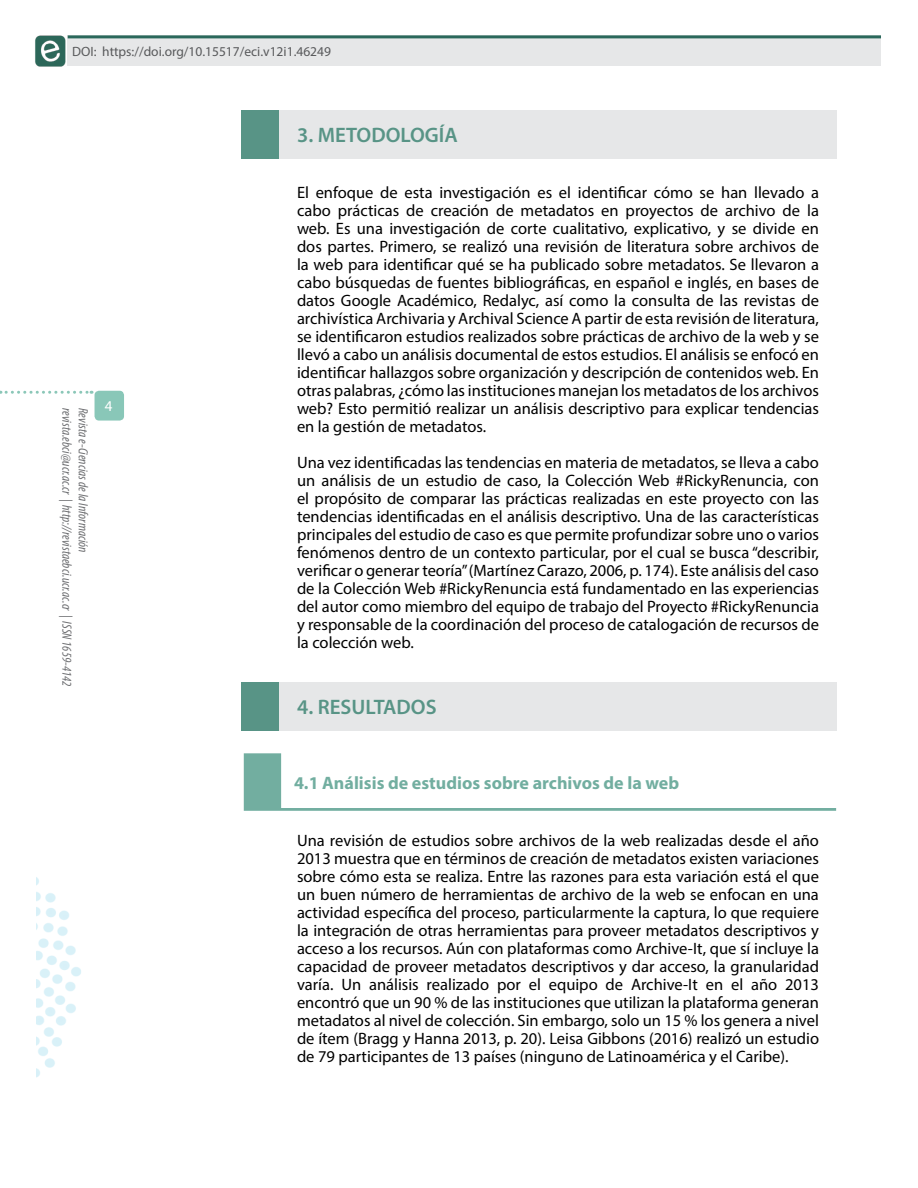
<style>
.page{position:relative;width:918px;height:1188px;background:#fff}
.page>*{position:absolute;margin:0;border:0;box-sizing:border-box;transform-origin:0 0}
.t1{font:600 21px "Myriad Pro";color:#589486}
.t2{font:700 18px "Myriad Pro";color:#72aea0}
.t3{font:16.5px/18px "Myriad Pro";color:#000;text-align:justify}
.t4{font:15px "Myriad Pro";color:#fff}
.t5{font:italic condensed 13.5px "Myriad Pro";color:#6d6e71}
.t6{font:13.5px "Myriad Pro";color:#58595b}
</style>
<div class="page">
<img style="left:35px;top:35px;width:33px;height:32px">
<div style="left:68px;top:35px;width:813px;height:31px;background:#e6e7e8"></div>
<hr style="left:68px;top:35px;width:813px;height:3px;background:#2a685b">
<svg style="left:0;top:391px;width:92px;height:3px"></svg>
<div style="left:95px;top:391px;width:29px;height:30px;background:#89c7b8;border-radius:4px"></div>
<img style="left:36px;top:877px;width:45px;height:201px">
<div style="left:242px;top:110px;width:37px;height:49px;background:#589486"></div>
<div style="left:279px;top:110px;width:558px;height:49px;background:#e6e7e8"></div>
<div style="left:242px;top:682px;width:37px;height:49px;background:#589486"></div>
<div style="left:279px;top:682px;width:558px;height:49px;background:#e6e7e8"></div>
<svg style="left:244px;top:753px;width:592px;height:58px"></svg>
<p class="t6" style="left:72px;top:43px;width:260px">DOI: https://doi.org/10.15517/eci.v12i1.46249</p>
<p class="t5" style="left:75px;top:408px;width:280px;rotate:90deg">revista.ebci@ucr.ac.cr | http://revistaebci.ucr.ac.cr | ISSN 1659-4142</p>
<p class="t5" style="left:91px;top:408px;width:146px;rotate:90deg">Revista e-Ciencias de la Información</p>
<p class="t4" style="left:105px;top:397px;width:9px">4</p>
<p class="t1" style="left:297px;top:121px;width:162px">3. METODOLOGÍA</p>
<p class="t3" style="left:297px;top:183px;width:524px">El enfoque de esta investigación es el identificar cómo se han llevado a cabo prácticas de creación de metadatos en proyectos de archivo de la web. Es una investigación de corte cualitativo, explicativo, y se divide en dos partes. Primero, se realizó una revisión de literatura sobre archivos de la web para identificar qué se ha publicado sobre metadatos. Se llevaron a cabo búsquedas de fuentes bibliográficas, en español e inglés, en bases de datos Google Académico, Redalyc, así como la consulta de las revistas de archivística Archivaria y Archival Science A partir de esta revisión de literatura, se identificaron estudios realizados sobre prácticas de archivo de la web y se llevó a cabo un análisis documental de estos estudios. El análisis se enfocó en identificar hallazgos sobre organización y descripción de contenidos web. En otras palabras, ¿cómo las instituciones manejan los metadatos de los archivos web? Esto permitió realizar un análisis descriptivo para explicar tendencias en la gestión de metadatos.</p>
<p class="t3" style="left:297px;top:453px;width:524px">Una vez identificadas las tendencias en materia de metadatos, se lleva a cabo un análisis de un estudio de caso, la Colección Web #RickyRenuncia, con el propósito de comparar las prácticas realizadas en este proyecto con las tendencias identificadas en el análisis descriptivo. Una de las características principales del estudio de caso es que permite profundizar sobre uno o varios fenómenos dentro de un contexto particular, por el cual se busca “describir, verificar o generar teoría” (Martínez Carazo, 2006, p. 174). Este análisis del caso de la Colección Web #RickyRenuncia está fundamentado en las experiencias del autor como miembro del equipo de trabajo del Proyecto #RickyRenuncia y responsable de la coordinación del proceso de catalogación de recursos de la colección web.</p>
<p class="t1" style="left:297px;top:693px;width:141px">4. RESULTADOS</p>
<p class="t2" style="left:294px;top:771px;width:387px">4.1 Análisis de estudios sobre archivos de la web</p>
<p class="t3" style="left:297px;top:831px;width:524px">Una revisión de estudios sobre archivos de la web realizadas desde el año 2013 muestra que en términos de creación de metadatos existen variaciones sobre cómo esta se realiza. Entre las razones para esta variación está el que un buen número de herramientas de archivo de la web se enfocan en una actividad específica del proceso, particularmente la captura, lo que requiere la integración de otras herramientas para proveer metadatos descriptivos y acceso a los recursos. Aún con plataformas como Archive-It, que sí incluye la capacidad de proveer metadatos descriptivos y dar acceso, la granularidad varía. Un análisis realizado por el equipo de Archive-It en el año 2013 encontró que un 90 % de las instituciones que utilizan la plataforma generan metadatos al nivel de colección. Sin embargo, solo un 15 % los genera a nivel de ítem (Bragg y Hanna 2013, p. 20). Leisa Gibbons (2016) realizó un estudio de 79 participantes de 13 países (ninguno de Latinoamérica y el Caribe).</p>
</div>
